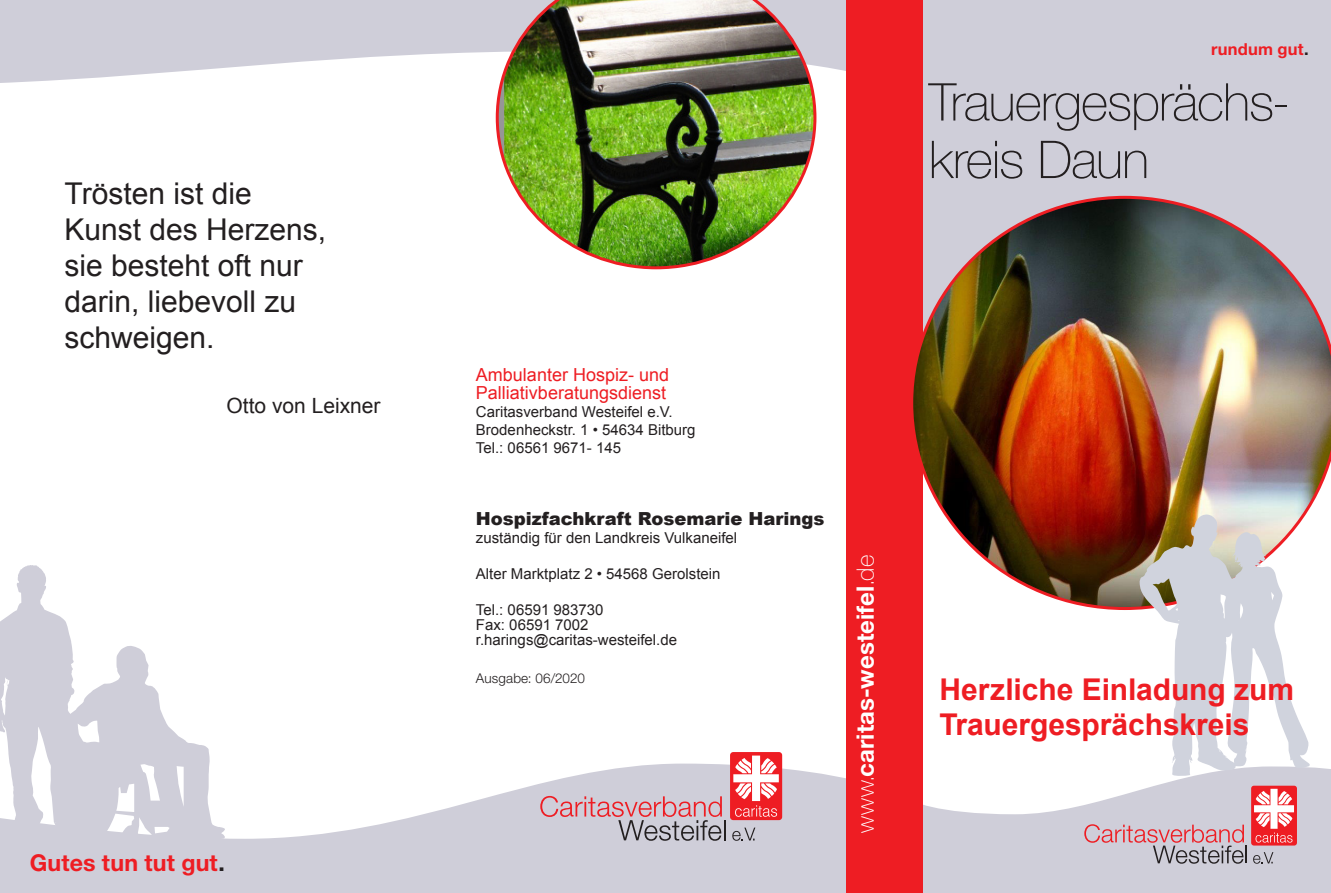
<style>
.page{position:relative;width:1331px;height:893px;background:#fff}
.page>*{position:absolute;margin:0;border:0;box-sizing:border-box;transform-origin:0 0}
.t1{font:100 52.05px/57.4px "Helvetica Neue LT Std";letter-spacing:-.025em;color:#231f20}
.t2{font:30px "Arial";color:#231f20}
.t3{font:700 30px "Arial";color:#ee1d23}
.t4{font:700 24px "Helvetica Neue LT Std";letter-spacing:.005em;color:#fff}
.t5{font:700 23.25px "Helvetica Neue LT Std";letter-spacing:.005em;color:#ee1d23}
.t6{font:21px "Arial";color:#231f20}
.t7{font:18px "Arial";color:#ee1d23}
.t8{font:900 18px "Arial";color:#231f20}
.t9{font:700 16.5px "Helvetica Neue LT Std";letter-spacing:.01em;color:#ee1d23}
.t10{font:15px/15px "Arial";color:#231f20}
.t11{font:300 13.5px "Helvetica Neue LT Std";letter-spacing:.01em;color:#231f20}
.s1{color:#231f20}
.s2{font-weight:100}
</style>
<div class="page">
<svg style="left:0;top:0;width:846px;height:83px;fill:#cfced9"></svg>
<div style="left:923px;top:0;width:408px;height:196px;background:#cfced9"></div>
<svg style="left:0;top:764px;width:846px;height:129px;fill:#cfced9"></svg>
<svg style="left:923px;top:767px;width:408px;height:126px;fill:#cfced9"></svg>
<div style="left:846px;top:0;width:77px;height:893px;background:#ee1d23"></div>
<img style="left:913px;top:196px;width:418px;height:414px">
<img style="left:496px;top:0;width:320px;height:269px">
<svg style="left:0;top:565px;width:225px;height:290px"></svg>
<svg style="left:1140px;top:514px;width:170px;height:262px"></svg>
<svg style="left:1084px;top:786px;width:213px;height:78px;background:#d2b3bc"></svg>
<svg style="left:540px;top:752px;width:242px;height:89px"></svg>
<p class="t2" style="left:64px;top:174px;width:189px">Trösten ist die</p>
<p class="t2" style="left:64px;top:210px;width:263px">Kunst des Herzens,</p>
<p class="t2" style="left:64px;top:246px;width:240px">sie besteht oft nur</p>
<p class="t2" style="left:64px;top:282px;width:233px">darin, liebevoll zu</p>
<p class="t2" style="left:64px;top:318px;width:152px">schweigen.</p>
<p class="t6" style="left:226px;top:392px;width:156px">Otto von Leixner</p>
<p class="t5" style="left:30px;top:848px;width:197px">Gutes tun tut gut<span class="s1">.</span></p>
<p class="t9" style="left:1211px;top:39px;width:99px">rundum gut<span class="s1">.</span></p>
<p class="t1" style="left:929px;top:73px;width:363px">Trauergesprächs&shy;kreis Daun</p>
<p class="t7" style="left:476px;top:363px;width:195px">Ambulanter Hospiz- und</p>
<p class="t7" style="left:476px;top:381px;width:192px">Palliativberatungsdienst</p>
<p class="t10" style="left:476px;top:404px;width:198px">Caritasverband Westeifel e.V.</p>
<p class="t10" style="left:476px;top:422px;width:221px">Brodenheckstr. 1 • 54634 Bitburg</p>
<p class="t10" style="left:476px;top:440px;width:147px">Tel.: 06561 9671- 145</p>
<p class="t8" style="left:476px;top:505px;width:350px">Hospizfachkraft Rosemarie Harings</p>
<p class="t10" style="left:476px;top:530px;width:263px">zuständig für den Landkreis Vulkaneifel</p>
<p class="t10" style="left:476px;top:566px;width:246px">Alter Marktplatz 2 • 54568 Gerolstein</p>
<p class="t10" style="left:476px;top:602px;width:129px">Tel.: 06591 983730</p>
<p class="t10" style="left:476px;top:617px;width:203px">Fax: 06591 7002 r.harings@caritas-westeifel.de</p>
<p class="t11" style="left:476px;top:670px;width:111px">Ausgabe: 06/2020</p>
<p class="t4" style="left:851px;top:833px;width:279px;rotate:-90deg"><span class="s2">www.</span>caritas-westeifel<span class="s2">.de</span></p>
<p class="t3" style="left:939px;top:670px;width:356px">Herzliche Einladung zum</p>
<p class="t3" style="left:939px;top:704px;width:311px">Trauergesprächskreis</p>
</div>
